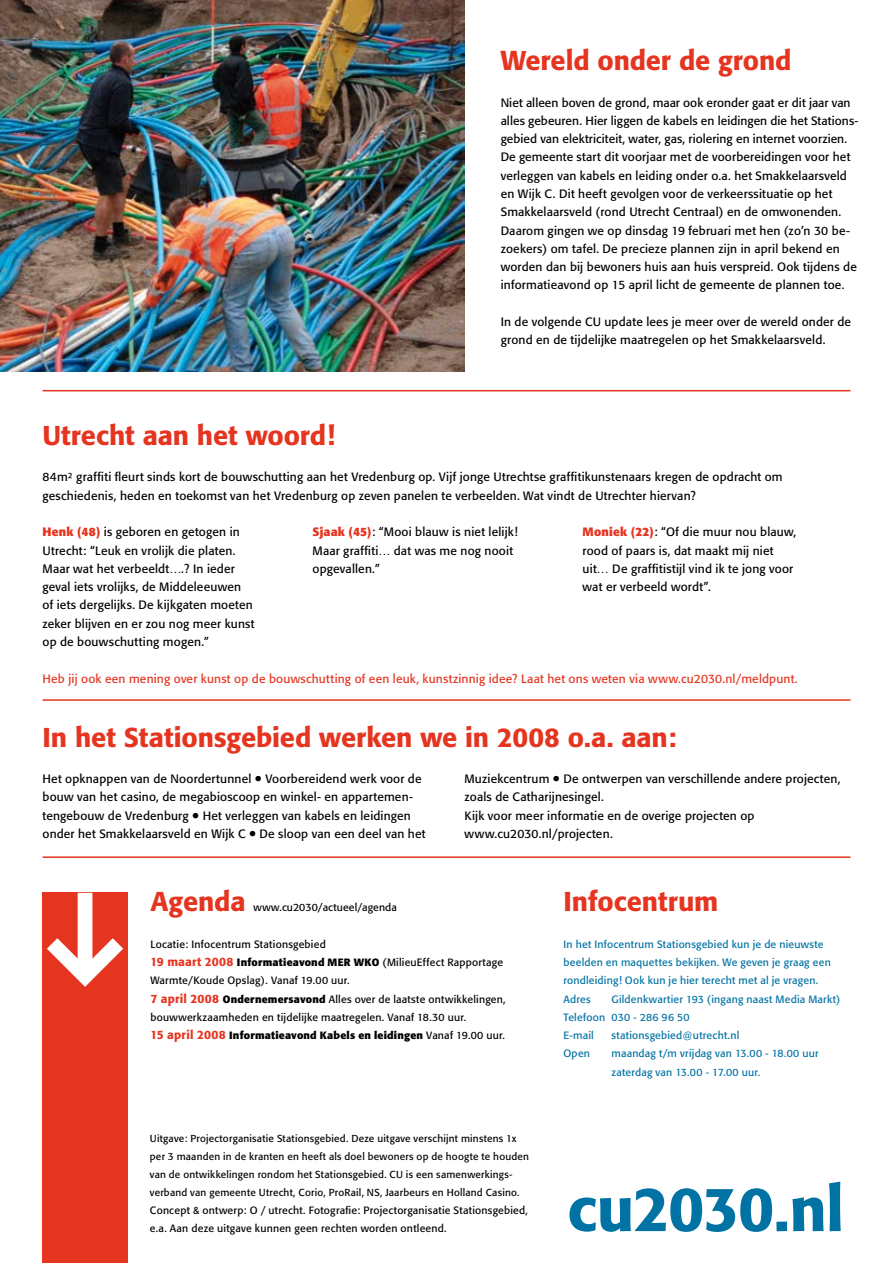
<style>
.page{position:relative;width:893px;height:1263px;background:#fff}
.page>*{position:absolute;margin:0;border:0;box-sizing:border-box;transform-origin:0 0}
.t1{font:500 61.95px "Formata";letter-spacing:-.015em;color:#0072a4}
.t2{font:500 27px "Formata";letter-spacing:-.005em;color:#e53520}
.t3{font:12px/18.3px "Formata";letter-spacing:.015em;color:#000}
.t4{font:12px "Formata";letter-spacing:.015em;color:#e53520}
.t5{font:10.5px/18.3px "Formata";letter-spacing:.02em;color:#000}
.t6{font:10.5px/18.3px "Formata";letter-spacing:.02em;color:#0072a4}
.t7{font:10.05px/18px "Formata";letter-spacing:.02em;color:#000}
.s1{font-weight:700;color:#e53520}
.s2{font-size:21px}
.s3{font-weight:500;font-size:12px;color:#e53520}
.s4{font-weight:700}
</style>
<div class="page">
<img style="left:0;top:0;width:464px;height:372px">
<div style="left:43px;top:893px;width:85px;height:370px;background:#e53520"></div>
<svg style="left:47px;top:893px;width:76px;height:94px"></svg>
<hr style="left:43px;top:856px;width:807px;height:2px;background:#e53520">
<hr style="left:43px;top:699px;width:807px;height:2px;background:#e53520">
<hr style="left:43px;top:390px;width:807px;height:1px;background:#e53520">
<h2 class="t2" style="left:501px;top:44px;width:292px">Wereld onder de grond</h2>
<p class="t3" style="left:501px;top:93px;width:359px">Niet alleen boven de grond, maar ook eronder gaat er dit jaar van alles gebeuren. Hier liggen de kabels en leidingen die het Stations&shy;gebied van elektriciteit, water, gas, riolering en internet voorzien.<br>De gemeente start dit voorjaar met de voorbereidingen voor het verleggen van kabels en leiding onder o.a. het Smakkelaarsveld en Wijk C. Dit heeft gevolgen voor de verkeerssituatie op het Smakkelaarsveld (rond Utrecht Centraal) en de omwonenden.<br>Daarom gingen we op dinsdag 19 februari met hen (zo’n 30 be&shy;zoekers) om tafel. De precieze plannen zijn in april bekend en worden dan bij bewoners huis aan huis verspreid. Ook tijdens de informatieavond op 15 april licht de gemeente de plannen toe.</p>
<p class="t3" style="left:501px;top:313px;width:352px">In de volgende CU update lees je meer over de wereld onder de grond en de tijdelijke maatregelen op het Smakkelaarsveld.</p>
<h2 class="t2" style="left:43px;top:419px;width:294px">Utrecht aan het woord!</h2>
<p class="t3" style="left:43px;top:468px;width:742px">84m² graffiti fleurt sinds kort de bouwschutting aan het Vredenburg op. Vijf jonge Utrechtse graffitikunstenaars kregen de opdracht om geschiedenis, heden en toekomst van het Vredenburg op zeven panelen te verbeelden. Wat vindt de Utrechter hiervan?</p>
<p class="t3" style="left:43px;top:523px;width:214px"><span class="s1">Henk (48)</span> is geboren en getogen in Utrecht: “Leuk en vrolijk die platen.<br>Maar wat het verbeeldt….? In ieder geval iets vrolijks, de Middeleeuwen of iets dergelijks. De kijkgaten moeten zeker blijven en er zou nog meer kunst op de bouwschutting mogen.”</p>
<p class="t3" style="left:313px;top:523px;width:207px"><span class="s1">Sjaak (45)</span>: “Mooi blauw is niet lelijk!<br>Maar graffiti… dat was me nog nooit opgevallen.”</p>
<p class="t3" style="left:583px;top:523px;width:215px"><span class="s1">Moniek (22)</span>: “Of die muur nou blauw, rood of paars is, dat maakt mij niet uit… De graffitistijl vind ik te jong voor wat er verbeeld wordt”.</p>
<p class="t4" style="left:43px;top:671px;width:757px">Heb jij ook een mening over kunst op de bouwschutting of een leuk, kunstzinnig idee? Laat het ons weten via www.cu2030.nl/meldpunt.</p>
<h2 class="t2" style="left:43px;top:720px;width:635px">In het Stationsgebied werken we in 2008 o.a. aan:</h2>
<p class="t3" style="left:43px;top:770px;width:385px">Het opknappen van de Noordertunnel <span class="s2">•</span> Voorbereidend werk voor de bouw van het casino, de megabioscoop en winkel- en appartemen&shy;tengebouw de Vredenburg <span class="s2">•</span> Het verleggen van kabels en leidingen onder het Smakkelaarsveld en Wijk C <span class="s2">•</span> De sloop van een deel van het</p>
<p class="t3" style="left:464px;top:770px;width:378px">Muziekcentrum <span class="s2">•</span> De ontwerpen van verschillende andere projecten, zoals de Catharijnesingel.<br>Kijk voor meer informatie en de overige projecten op www.cu2030.nl/projecten.</p>
<h2 class="t2" style="left:150px;top:885px;width:97px">Agenda</h2>
<p class="t5" style="left:253px;top:898px;width:145px">www.cu2030/actueel/agenda</p>
<p class="t5" style="left:150px;top:935px;width:357px">Locatie: Infocentrum Stationsgebied<br><span class="s3">19 maart 2008</span> <span class="s4">Informatieavond MER WKO</span> (MilieuEffect Rapportage Warmte/Koude Opslag). Vanaf 19.00 uur.<br><span class="s3">7 april 2008</span> <span class="s4">Ondernemersavond</span> Alles over de laatste ontwikkelingen, bouwwerkzaamheden en tijdelijke maatregelen. Vanaf 18.30 uur.<br><span class="s3">15 april 2008</span> <span class="s4">Informatieavond Kabels en leidingen</span> Vanaf 19.00 uur.</p>
<p class="t7" style="left:150px;top:1129px;width:381px">Uitgave: Projectorganisatie Stationsgebied. Deze uitgave verschijnt minstens 1x per 3 maanden in de kranten en heeft als doel bewoners op de hoogte te houden van de ontwikkelingen rondom het Stationsgebied. CU is een samenwerkings&shy;verband van gemeente Utrecht, Corio, ProRail, NS, Jaarbeurs en Holland Casino.</p>
<p class="t5" style="left:150px;top:1201px;width:380px">Concept &amp; ontwerp: O / utrecht. Fotografie: Projectorganisatie Stationsgebied, e.a. Aan deze uitgave kunnen geen rechten worden ontleend.</p>
<h2 class="t2" style="left:563px;top:885px;width:156px">Infocentrum</h2>
<p class="t6" style="left:563px;top:935px;width:269px">In het Infocentrum Stationsgebied kun je de nieuwste beelden en maquettes bekijken. We geven je graag een rondleiding! Ook kun je hier terecht met al je vragen.<br>Adres</p>
<p class="t6" style="left:563px;top:990px;width:278px;text-indent:48px">Gildenkwartier 193 (ingang naast Media Markt)<br>Telefoon 030 - 286 96 50<br>E-mail</p>
<p class="t6" style="left:611px;top:1026px;width:129px">stationsgebied@utrecht.nl</p>
<p class="t6" style="left:563px;top:1044px;width:28px">Open</p>
<p class="t6" style="left:611px;top:1044px;width:208px">maandag t/m vrijdag van 13.00 - 18.00 uur zaterdag van 13.00 - 17.00 uur.</p>
<h1 class="t1" style="left:567px;top:1171px;width:278px">cu2030.nl</h1>
</div>
